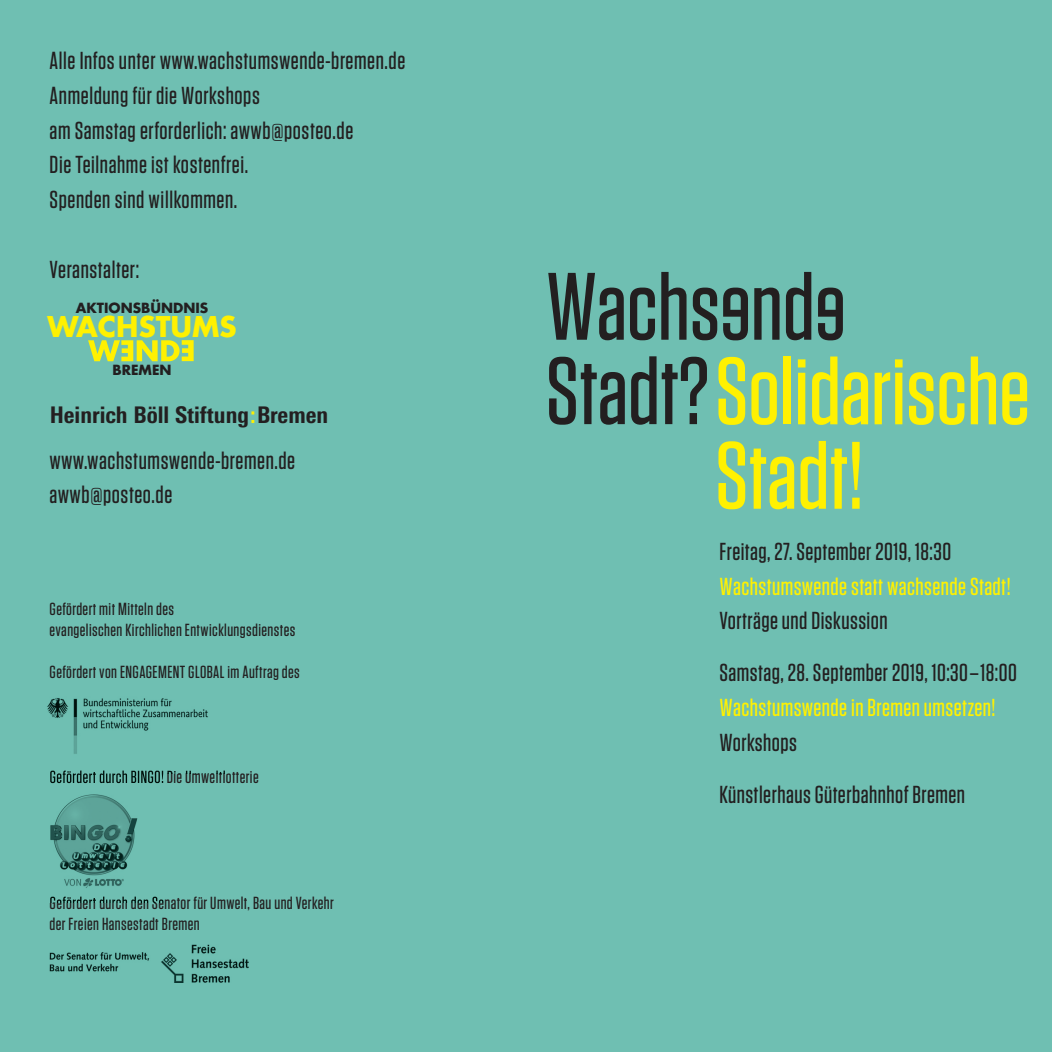
<style>
.page{position:relative;width:1052px;height:1052px;background:#6fbfb2}
.page>*{position:absolute;margin:0;border:0;box-sizing:border-box;transform-origin:0 0}
.t1{font:500 95.55px "Tungsten";color:#fff101}
.t2{font:500 95.55px "Tungsten";color:#231f20}
.t3{font:700 27.82px "Futura LT";color:#fff101}
.t4{font:500 24.5px/34.6px "Tungsten";letter-spacing:.02em;color:#231f20}
.t5{font:500 24.5px "Tungsten";letter-spacing:.02em;color:#fff101}
.t6{font:800 condensed 22.93px "LT Univers";color:#231f20}
.t7{font:500 17.5px/21px "Tungsten";letter-spacing:.025em;color:#231f20}
.t8{font:700 13.65px "Futura LT";color:#231f20}
.s1{color:#fff101}
.s2{color:#6fbfb2}
.s3{color:#231f20}
</style>
<div class="page">
<svg style="left:723px;top:288px;width:25px;height:52px"></svg>
<svg style="left:818px;top:288px;width:25px;height:52px"></svg>
<svg style="left:88px;top:340px;width:106px;height:21px"></svg>
<img style="left:47px;top:698px;width:178px;height:75px">
<img style="left:47px;top:765px;width:116px;height:137px">
<img style="left:50px;top:770px;width:86px;height:13px">
<img style="left:50px;top:896px;width:86px;height:6px">
<img style="left:50px;top:944px;width:199px;height:38px">
<p class="t4" style="left:50px;top:45px;width:357px">Alle Infos unter www.wachstumswende-bremen.de Anmeldung für die Workshops<br>am Samstag erforderlich: awwb@posteo.de<br>Die Teilnahme ist kostenfrei.<br>Spenden sind willkommen.</p>
<p class="t4" style="left:50px;top:253px;width:91px">Veranstalter:</p>
<p class="t8" style="left:76px;top:300px;width:134px">AKTIONSBÜNDNIS</p>
<p class="t3" style="left:47px;top:310px;width:191px">WACHSTUMS</p>
<p class="t8" style="left:113px;top:362px;width:61px">BREMEN</p>
<p class="t6" style="left:50px;top:404px;width:280px">Heinrich Böll Stiftung<span class="s1">:</span>Bremen</p>
<p class="t4" style="left:50px;top:444px;width:247px">www.wachstumswende-bremen.de awwb@posteo.de</p>
<p class="t7" style="left:50px;top:599px;width:247px">Gefördert mit Mitteln des<br>evangelischen Kirchlichen Entwicklungsdienstes</p>
<p class="t7" style="left:50px;top:662px;width:252px">Gefördert von ENGAGEMENT GLOBAL im Auftrag des</p>
<p class="t7" style="left:50px;top:893px;width:286px">Gefördert durch den Senator für Umwelt, Bau und Verkehr der Freien Hansestadt Bremen</p>
<h1 class="t2" style="left:546px;top:272px;width:301px">Wachs<span class="s2">e</span>nd<span class="s2">e</span></h1>
<h1 class="t1" style="left:546px;top:356px;width:486px"><span class="s3">Stadt?</span>Solidarische</h1>
<h1 class="t1" style="left:715px;top:441px;width:150px">Stadt!</h1>
<p class="t4" style="left:719px;top:535px;width:233px">Freitag, 27. September 2019, 18:30</p>
<p class="t5" style="left:719px;top:577px;width:292px">Wachstumswende statt wachsende Stadt!</p>
<p class="t4" style="left:719px;top:596px;width:299px;line-height:52.1px">Vorträge und Diskussion<br>Samstag, 28. September 2019, 10:30–18:00</p>
<p class="t5" style="left:719px;top:699px;width:277px">Wachstumswende in Bremen umsetzen!</p>
<p class="t4" style="left:719px;top:717px;width:247px;line-height:52.1px">Workshops<br>Künstlerhaus Güterbahnhof Bremen</p>
</div>
